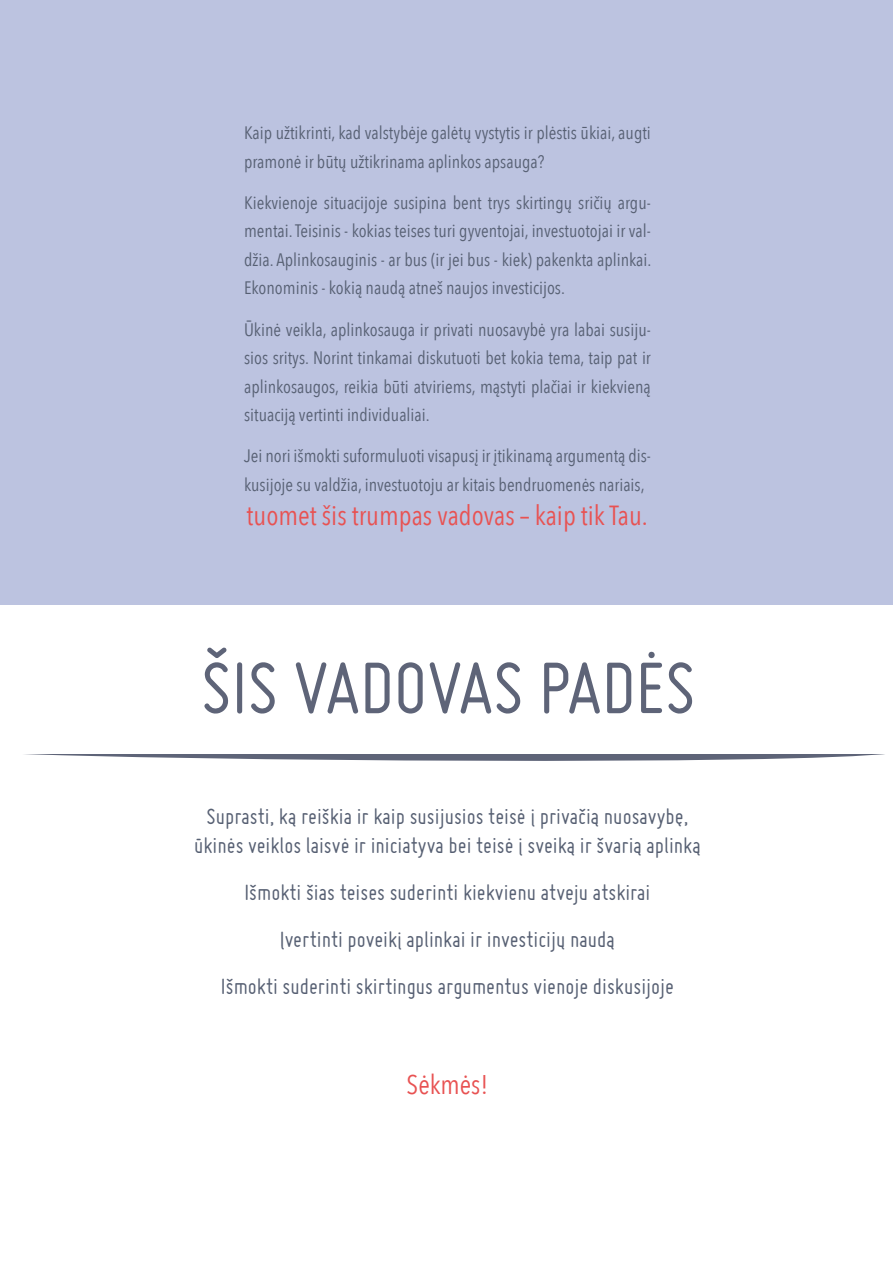
<style>
.page{position:relative;width:893px;height:1263px;background:#fff}
.page>*{position:absolute;margin:0;border:0;box-sizing:border-box;transform-origin:0 0}
.t1{font:79.5px "Miso";color:#5e6478}
.t2{font:27.6px "Avenir Next Condensed";color:#e85252}
.t3{font:27px "Avenir Next Condensed";color:#e85252}
.t4{font:24px/47.1px "Miso";color:#576073;text-align:center}
.t5{font:18px/28.5px "Avenir Next Condensed";color:#576073}
</style>
<div class="page">
<div style="left:0;top:0;width:893px;height:745px;background:#bcc3e0"></div>
<svg style="left:24px;top:754px;width:861px;height:7px"></svg>
<div style="left:0;top:605px;width:893px;height:148px;background:#fff"></div>
<p class="t5" style="left:244px;top:119px;width:408px">Kaip užtikrinti, kad valstybėje galėtų vystytis ir plėstis ūkiai, augti pramonė ir būtų užtikrinama aplinkos apsauga?</p>
<p class="t5" style="left:244px;top:188px;width:409px;text-align:justify">Kiekvienoje situacijoje susipina bent trys skirtingų sričių argu&shy;mentai. Teisinis - kokias teises turi gyventojai, investuotojai ir val&shy;džia. Aplinkosauginis - ar bus (ir jei bus - kiek) pakenkta aplinkai.<br>Ekonominis - kokią naudą atneš naujos investicijos.</p>
<p class="t5" style="left:244px;top:315px;width:408px;text-align:justify">Ūkinė veikla, aplinkosauga ir privati nuosavybė yra labai susiju&shy;sios sritys. Norint tinkamai diskutuoti bet kokia tema, taip pat ir aplinkosaugos, reikia būti atviriems, mąstyti plačiai ir kiekvieną situaciją vertinti individualiai.</p>
<p class="t5" style="left:244px;top:442px;width:408px">Jei nori išmokti suformuluoti visapusį ir įtikinamą argumentą dis&shy;kusijoje su valdžia, investuotoju ar kitais bendruomenės nariais,</p>
<h2 class="t2" style="left:247px;top:498px;width:403px">tuomet šis trumpas vadovas – kaip tik Tau.</h2>
<h1 class="t1" style="left:201px;top:644px;width:496px">ŠIS VADOVAS PADĖS</h1>
<h3 class="t4" style="left:194px;top:801px;width:508px;line-height:28.8px">Suprasti, ką reiškia ir kaip susijusios teisė į privačią nuosavybę, ūkinės veiklos laisvė ir iniciatyva bei teisė į sveiką ir švarią aplinką</h3>
<h3 class="t4" style="left:221px;top:868px;width:454px">Išmokti šias teises suderinti kiekvienu atveju atskirai<br>Įvertinti poveikį aplinkai ir investicijų naudą<br>Išmokti suderinti skirtingus argumentus vienoje diskusijoje</h3>
<h3 class="t3" style="left:407px;top:1068px;width:83px">Sėkmės!</h3>
</div>
